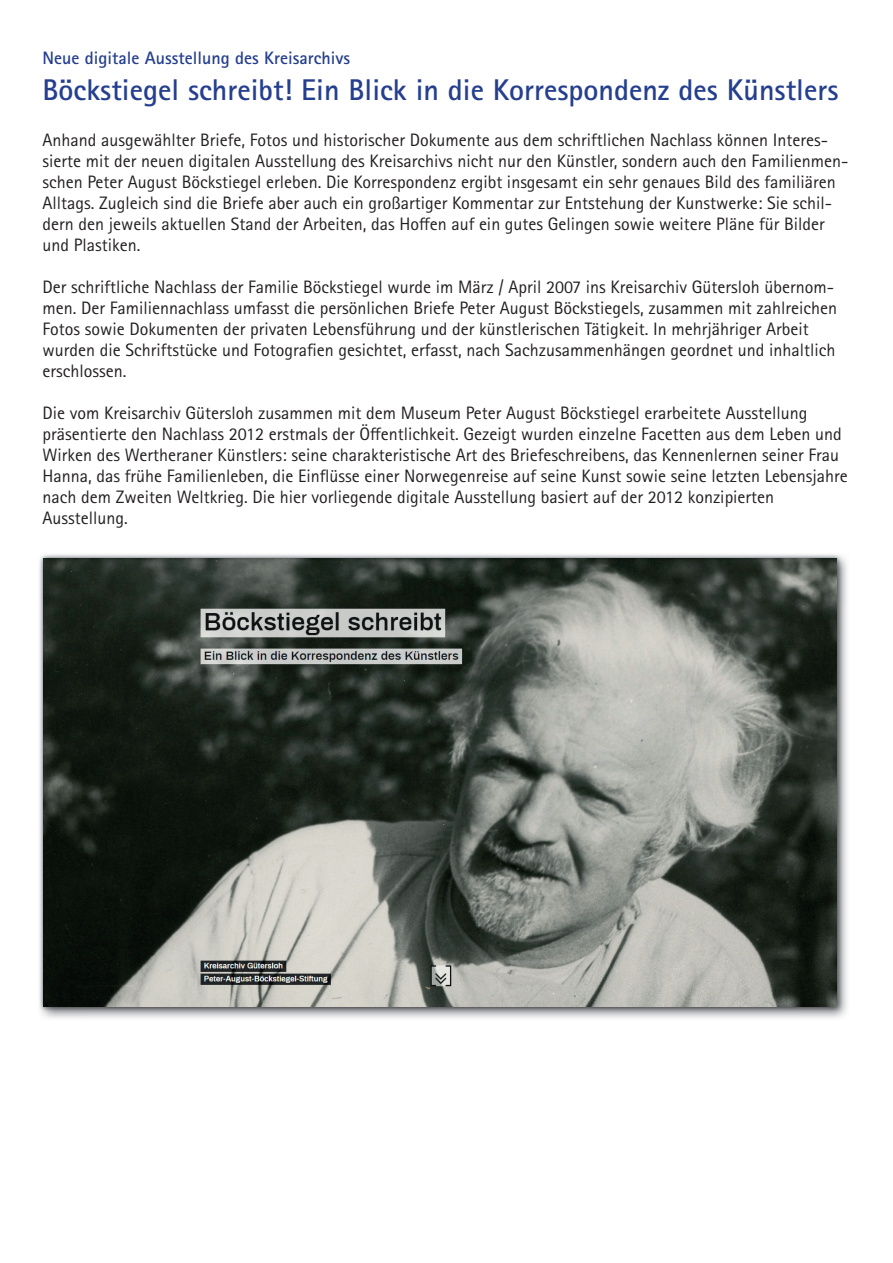
<style>
.page{position:relative;width:893px;height:1263px;background:#fff}
.page>*{position:absolute;margin:0;border:0;box-sizing:border-box;transform-origin:0 0}
.t1{font:700 30px "Rotis Sans Serif Std";color:#253f8e}
.t2{font:18px/21px "Rotis Sans Serif Std";color:#231f20}
.t3{font:700 18px "Rotis Sans Serif Std";color:#253f8e}
</style>
<div class="page">
<img style="left:841px;top:556px;width:7px;height:48px">
<img style="left:800px;top:604px;width:47px;height:415px">
<img style="left:39px;top:554px;width:802px;height:457px">
<img style="left:43px;top:559px;width:793px;height:448px">
<p class="t3" style="left:43px;top:46px;width:309px">Neue digitale Ausstellung des Kreisarchivs</p>
<h1 class="t1" style="left:43px;top:70px;width:797px">Böckstiegel schreibt! Ein Blick in die Korrespondenz des Künstlers</h1>
<p class="t2" style="left:43px;top:129px;width:807px">Anhand ausgewählter Briefe, Fotos und historischer Dokumente aus dem schriftlichen Nachlass können Interes&shy;sierte mit der neuen digitalen Ausstellung des Kreisarchivs nicht nur den Künstler, sondern auch den Familienmen&shy;schen Peter August Böckstiegel erleben. Die Korrespondenz ergibt insgesamt ein sehr genaues Bild des familiären Alltags. Zugleich sind die Briefe aber auch ein großartiger Kommentar zur Entstehung der Kunstwerke: Sie schil&shy;dern den jeweils aktuellen Stand der Arbeiten, das Hoffen auf ein gutes Gelingen sowie weitere Pläne für Bilder und Plastiken.</p>
<p class="t2" style="left:43px;top:276px;width:796px">Der schriftliche Nachlass der Familie Böckstiegel wurde im März / April 2007 ins Kreisarchiv Gütersloh übernom&shy;men. Der Familiennachlass umfasst die persönlichen Briefe Peter August Böckstiegels, zusammen mit zahlreichen Fotos sowie Dokumenten der privaten Lebensführung und der künstlerischen Tätigkeit. In mehrjähriger Arbeit wurden die Schriftstücke und Fotografien gesichtet, erfasst, nach Sachzusammenhängen geordnet und inhaltlich erschlossen.</p>
<p class="t2" style="left:43px;top:402px;width:807px">Die vom Kreisarchiv Gütersloh zusammen mit dem Museum Peter August Böckstiegel erarbeitete Ausstellung präsentierte den Nachlass 2012 erstmals der Öffentlichkeit. Gezeigt wurden einzelne Facetten aus dem Leben und Wirken des Wertheraner Künstlers: seine charakteristische Art des Briefeschreibens, das Kennenlernen seiner Frau Hanna, das frühe Familienleben, die Einflüsse einer Norwegenreise auf seine Kunst sowie seine letzten Lebensjahre nach dem Zweiten Weltkrieg. Die hier vorliegende digitale Ausstellung basiert auf der 2012 konzipierten Ausstellung.</p>
</div>
